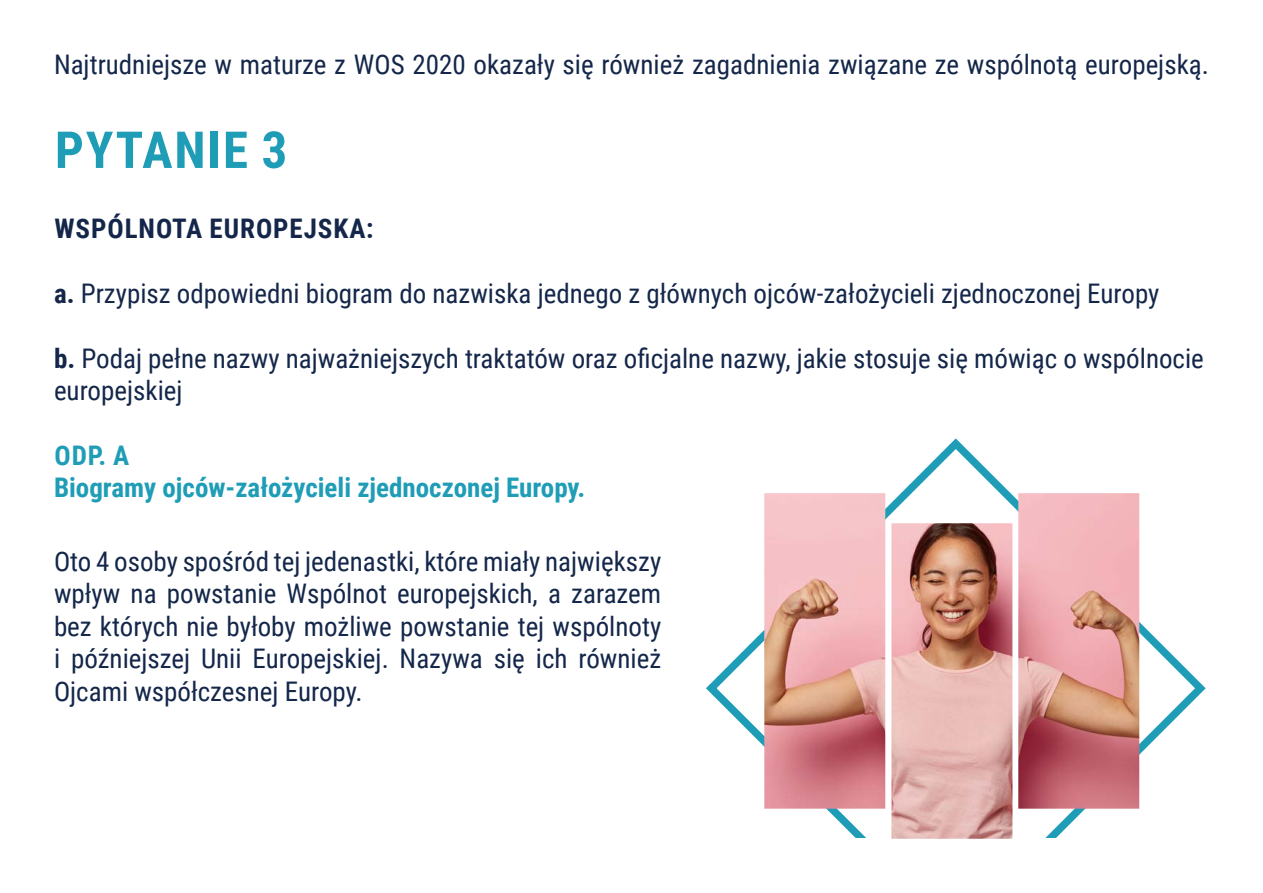
<style>
.page{position:relative;width:1263px;height:893px;background:#fff}
.page>*{position:absolute;margin:0;border:0;box-sizing:border-box;transform-origin:0 0}
.t1{font:700 51px "Roboto Condensed";letter-spacing:.035em;color:#1f9db7}
.t2{font:27px/32.4px "Roboto Condensed";color:#14274a}
.t3{font:700 27px "Roboto Condensed";color:#1f9db7}
.t4{font:700 27px "Roboto Condensed";letter-spacing:.035em;color:#14274a}
.s1{font-weight:700}
</style>
<div class="page">
<svg style="left:706px;top:438px;width:500px;height:371px"></svg>
<img style="left:764px;top:493px;width:375px;height:346px">
<p class="t2" style="left:54px;top:47px;width:1156px">Najtrudniejsze w maturze z WOS 2020 okazały się również zagadnienia związane ze wspólnotą europejską.</p>
<p class="t1" style="left:55px;top:114px;width:234px">PYTANIE 3</p>
<p class="t4" style="left:54px;top:210px;width:320px">WSPÓLNOTA EUROPEJSKA:</p>
<p class="t2" style="left:54px;top:276px;width:1107px"><span class="s1">a.</span> Przypisz odpowiedni biogram do nazwiska jednego z głównych ojców-założycieli zjednoczonej Europy</p>
<p class="t2" style="left:54px;top:341px;width:1151px"><span class="s1">b.</span> Podaj pełne nazwy najważniejszych traktatów oraz oficjalne nazwy, jakie stosuje się mówiąc o wspólnocie europejskiej</p>
<p class="t3" style="left:54px;top:436px;width:76px">ODP. A</p>
<p class="t3" style="left:54px;top:469px;width:533px">Biogramy ojców-założycieli zjednoczonej Europy.</p>
<p class="t2" style="left:54px;top:544px;width:609px;text-align:justify">Oto 4 osoby spośród tej jedenastki, które miały największy wpływ na powstanie Wspólnot europejskich, a zarazem bez których nie byłoby możliwe powstanie tej wspólnoty i późniejszej Unii Europejskiej. Nazywa się ich również Ojcami współczesnej Europy.</p>
</div>
